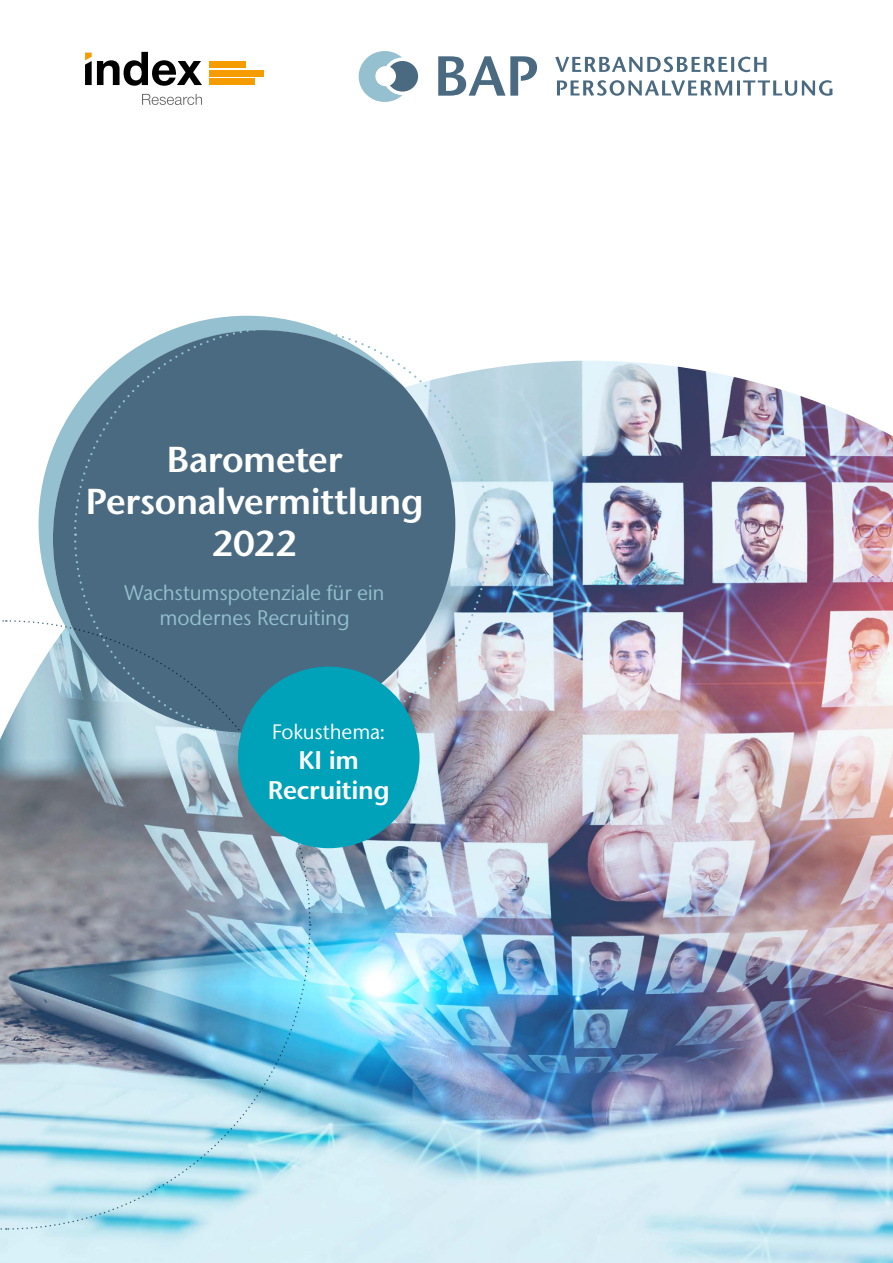
<style>
.page{position:relative;width:893px;height:1263px;background:#fff}
.page>*{position:absolute;margin:0;border:0;box-sizing:border-box;transform-origin:0 0}
.t1{font:600 36px/42px "Stone Sans IIITC Pro";letter-spacing:-.01em;color:#fff;text-align:center}
.t2{font:600 25.5px/30px "Stone Sans IIITC Pro";letter-spacing:-.01em;color:#fff;text-align:center}
.t3{font:21px/25.5px "Stone Sans IIITC Std";letter-spacing:-.01em;color:#94c0d0;text-align:center}
.t4{font:20.85px "Stone Sans IIITC Std";letter-spacing:-.005em;color:#fff}
</style>
<div class="page">
<img style="left:0;top:361px;width:893px;height:902px">
<svg style="left:39px;top:316px;width:272px;height:303px"></svg>
<svg style="left:53px;top:330px;width:20px;height:289px"></svg>
<svg style="left:73px;top:326px;width:418px;height:418px;background:#6b8799"></svg>
<svg style="left:9px;top:619px;width:302px;height:305px;background:#869ba9"></svg>
<img style="left:7px;top:928px;width:304px;height:302px">
<svg style="left:0;top:619px;width:7px;height:611px"></svg>
<svg style="left:557px;top:80px;width:275px;height:16px"></svg>
<svg style="left:555px;top:57px;width:211px;height:15px"></svg>
<svg style="left:359px;top:51px;width:59px;height:51px"></svg>
<svg style="left:438px;top:56px;width:99px;height:40px"></svg>
<div style="left:209px;top:61px;width:36px;height:7px;background:#f59c00"></div>
<div style="left:209px;top:78px;width:46px;height:7px;background:#f59c00"></div>
<div style="left:209px;top:70px;width:55px;height:7px;background:#f59c00"></div>
<svg style="left:85px;top:52px;width:117px;height:34px"></svg>
<svg style="left:142px;top:94px;width:60px;height:11px"></svg>
<div style="left:238px;top:666px;width:182px;height:182px;background:#00a2b9;border-radius:50%"></div>
<h1 class="t1" style="left:86px;top:437px;width:339px">Barometer<br>Personalvermittlung<br>2022</h1>
<p class="t3" style="left:125px;top:580px;width:262px">Wachstumspotenziale für ein modernes Recruiting</p>
<p class="t4" style="left:272px;top:719px;width:115px">Fokusthema:</p>
<p class="t2" style="left:268px;top:745px;width:123px">KI im<br>Recruiting</p>
</div>
